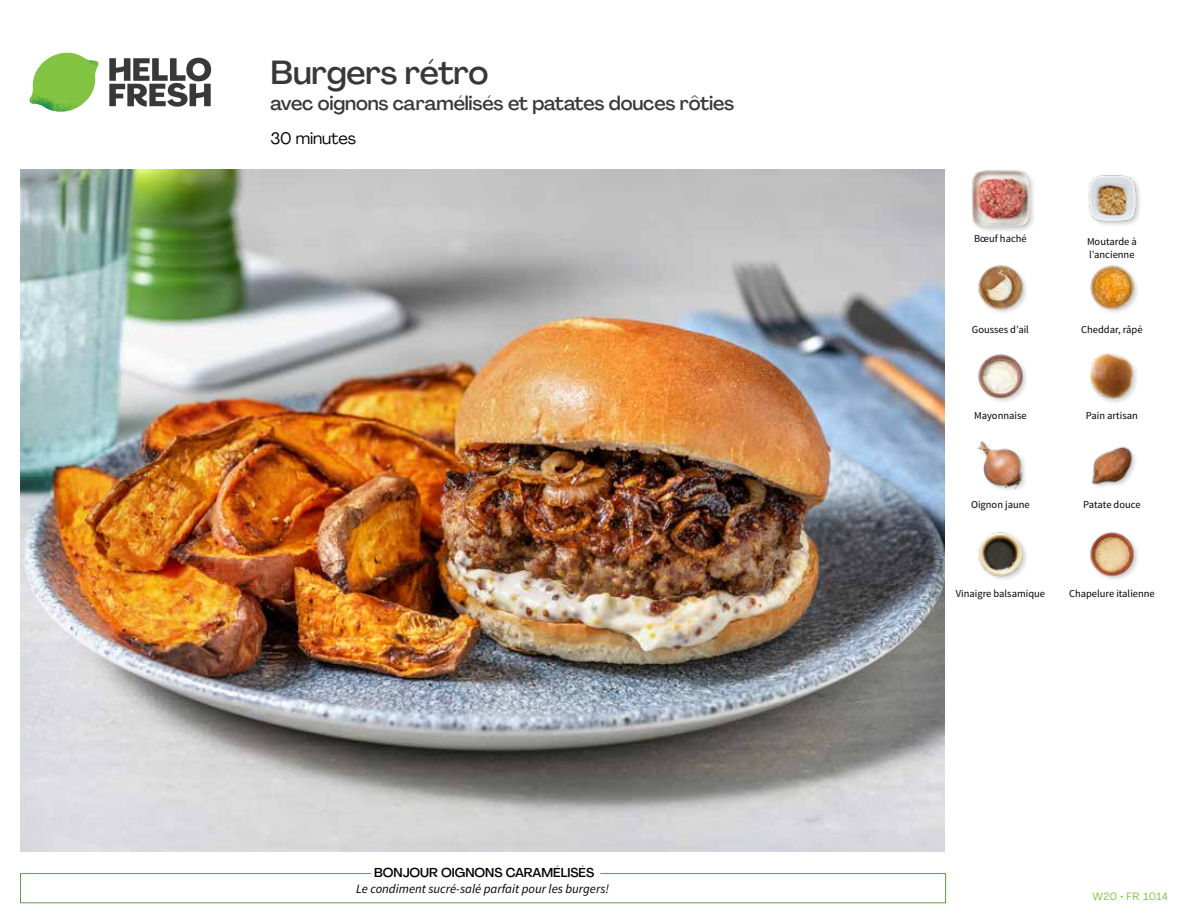
<style>
.page{position:relative;width:1188px;height:918px;background:#fff}
.page>*{position:absolute;margin:0;border:0;box-sizing:border-box;transform-origin:0 0}
.t1{font:500 33px "Agrandir";letter-spacing:-.015em;color:#383839}
.t2{font:500 19.5px "Agrandir";letter-spacing:-.01em;color:#383839}
.t3{font:16.5px "Agrandir";letter-spacing:-.01em;color:#000}
.t4{font:italic 12.75px "Source Sans Pro";color:#000}
.t5{font:500 12.75px "Agrandir";color:#000}
.t6{font:10.5px/13.5px "Source Sans Pro";color:#000}
.t7{font:10.5px "Agrandir";letter-spacing:.045em;color:#82c341}
</style>
<div class="page">
<img style="left:1091px;top:446px;width:44px;height:41px">
<img style="left:977px;top:441px;width:48px;height:49px">
<div style="left:1088px;top:352px;width:52px;height:54px;background:#000;opacity:.2"></div>
<img style="left:1089px;top:353px;width:46px;height:46px">
<img style="left:978px;top:354px;width:49px;height:48px">
<img style="left:1090px;top:265px;width:48px;height:47px">
<img style="left:978px;top:265px;width:49px;height:48px">
<img style="left:1088px;top:175px;width:52px;height:50px">
<div style="left:971px;top:170px;width:65px;height:63px;background:#000;opacity:.2"></div>
<img style="left:972px;top:170px;width:57px;height:57px">
<img style="left:1090px;top:532px;width:48px;height:48px">
<img style="left:978px;top:532px;width:49px;height:48px">
<svg style="left:109px;top:57px;width:102px;height:50px"></svg>
<svg style="left:34px;top:53px;width:62px;height:40px"></svg>
<img style="left:67px;top:53px;width:32px;height:26px">
<img style="left:33px;top:75px;width:59px;height:11px">
<img style="left:29px;top:79px;width:61px;height:33px">
<img style="left:65px;top:86px;width:27px;height:25px">
<div style="left:20px;top:873px;width:926px;height:30px;border:1px solid #609f43"></div>
<div style="left:371px;top:865px;width:229px;height:15px;background:#fff"></div>
<img style="left:21px;top:170px;width:924px;height:682px">
<h1 class="t1" style="left:271px;top:52px;width:219px">Burgers rétro</h1>
<h2 class="t2" style="left:271px;top:91px;width:465px">avec oignons caramélisés et patates douces rôties</h2>
<h3 class="t3" style="left:271px;top:128px;width:87px">30 minutes</h3>
<p class="t5" style="left:374px;top:864px;width:221px">BONJOUR OIGNONS CARAMÉLISÉS</p>
<p class="t4" style="left:356px;top:881px;width:254px">Le condiment sucré-salé parfait pour les burgers!</p>
<p class="t6" style="left:974px;top:232px;width:54px">Bœuf haché</p>
<p class="t6" style="left:1087px;top:234px;width:51px">Moutarde à l’ancienne</p>
<p class="t6" style="left:972px;top:323px;width:59px">Gousses d’ail</p>
<p class="t6" style="left:1081px;top:323px;width:63px">Cheddar, râpé</p>
<p class="t6" style="left:974px;top:409px;width:54px">Mayonnaise</p>
<p class="t6" style="left:1086px;top:409px;width:54px">Pain artisan</p>
<p class="t6" style="left:971px;top:498px;width:60px">Oignon jaune</p>
<p class="t6" style="left:1083px;top:498px;width:59px">Patate douce</p>
<p class="t6" style="left:956px;top:587px;width:91px">Vinaigre balsamique</p>
<p class="t6" style="left:1069px;top:587px;width:87px">Chapelure italienne</p>
<p class="t7" style="left:1092px;top:890px;width:77px">W20 • FR 1014</p>
</div>
